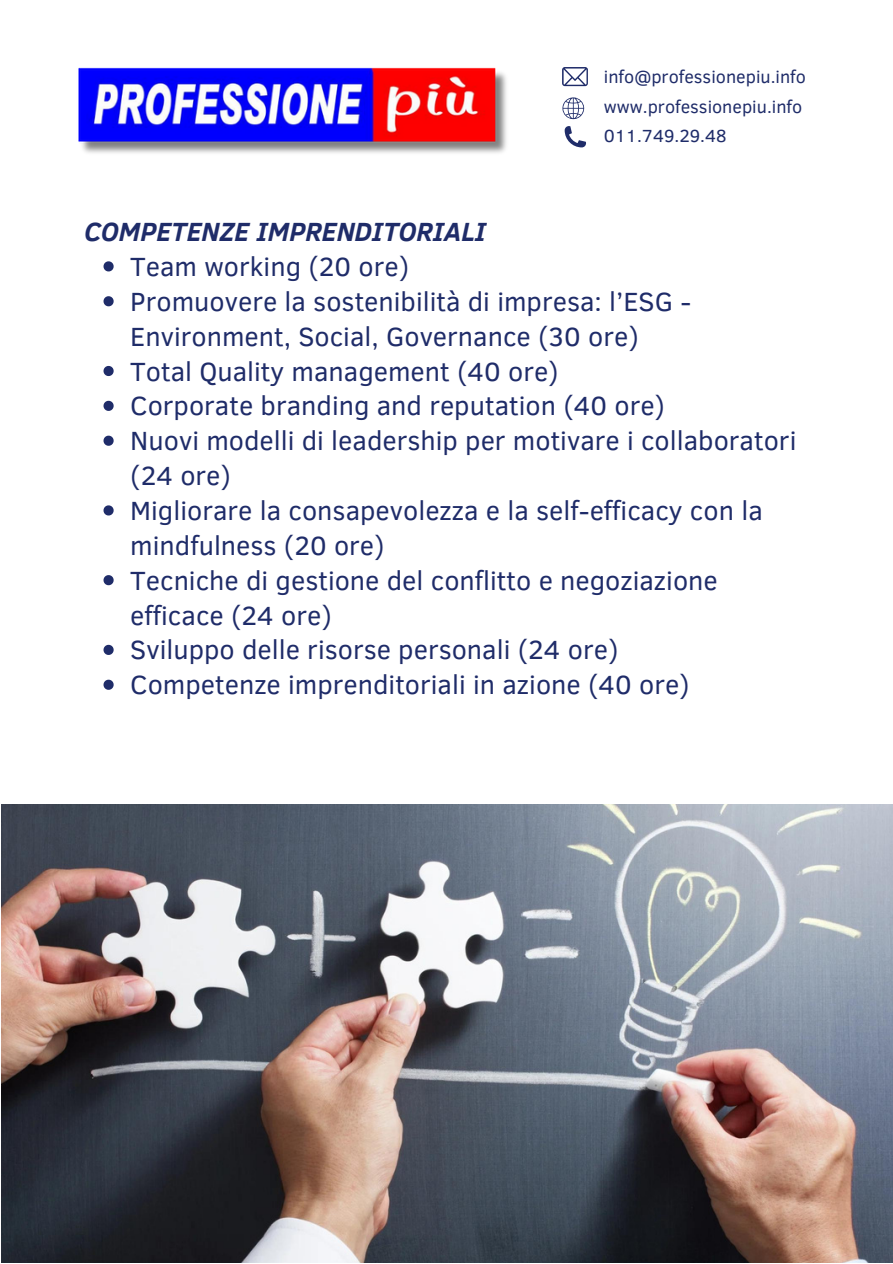
<style>
.page{position:relative;width:893px;height:1264px;background:#fff}
.page>*{position:absolute;margin:0;border:0;box-sizing:border-box;transform-origin:0 0}
.t1{font:27px/34.8px "Clear Sans";color:#1f2c69}
.t2{font:italic 700 27px "Clear Sans";color:#1f2c69}
.t3{font:18px "Clear Sans";color:#1f2c69}
</style>
<div class="page">
<svg style="left:562px;top:67px;width:26px;height:19px"></svg>
<svg style="left:562px;top:97px;width:22px;height:22px"></svg>
<svg style="left:564px;top:126px;width:22px;height:21px"></svg>
<svg style="left:103px;top:261px;width:11px;height:10px"></svg>
<svg style="left:103px;top:296px;width:11px;height:10px"></svg>
<svg style="left:103px;top:366px;width:11px;height:10px"></svg>
<svg style="left:103px;top:401px;width:11px;height:10px"></svg>
<svg style="left:103px;top:435px;width:11px;height:11px"></svg>
<svg style="left:103px;top:505px;width:11px;height:10px"></svg>
<svg style="left:103px;top:575px;width:11px;height:10px"></svg>
<svg style="left:103px;top:645px;width:11px;height:10px"></svg>
<svg style="left:103px;top:679px;width:11px;height:10px"></svg>
<img style="left:1px;top:804px;width:891px;height:457px">
<img style="left:78px;top:67px;width:429px;height:86px">
<p class="t2" style="left:84px;top:212px;width:403px">COMPETENZE IMPRENDITORIALI</p>
<p class="t3" style="left:604px;top:64px;width:203px">info@professionepiu.info</p>
<p class="t3" style="left:604px;top:94px;width:200px">www.professionepiu.info</p>
<p class="t3" style="left:603px;top:123px;width:124px">011.749.29.48</p>
<p class="t1" style="left:130px;top:248px;width:280px">Team working (20 ore)</p>
<p class="t1" style="left:130px;top:282px;width:562px">Promuovere la sostenibilità di impresa: l’ESG -<br>Environment, Social, Governance (30 ore)</p>
<p class="t1" style="left:130px;top:352px;width:430px">Total Quality management (40 ore)</p>
<p class="t1" style="left:130px;top:387px;width:536px">Corporate branding and reputation (40 ore)</p>
<p class="t1" style="left:130px;top:422px;width:667px">Nuovi modelli di leadership per motivare i collaboratori (24 ore)</p>
<p class="t1" style="left:130px;top:492px;width:634px">Migliorare la consapevolezza e la self-efficacy con la mindfulness (20 ore)</p>
<p class="t1" style="left:130px;top:561px;width:589px">Tecniche di gestione del conflitto e negoziazione efficace (24 ore)</p>
<p class="t1" style="left:130px;top:631px;width:489px">Sviluppo delle risorse personali (24 ore)</p>
<p class="t1" style="left:130px;top:666px;width:561px">Competenze imprenditoriali in azione (40 ore)</p>
</div>
